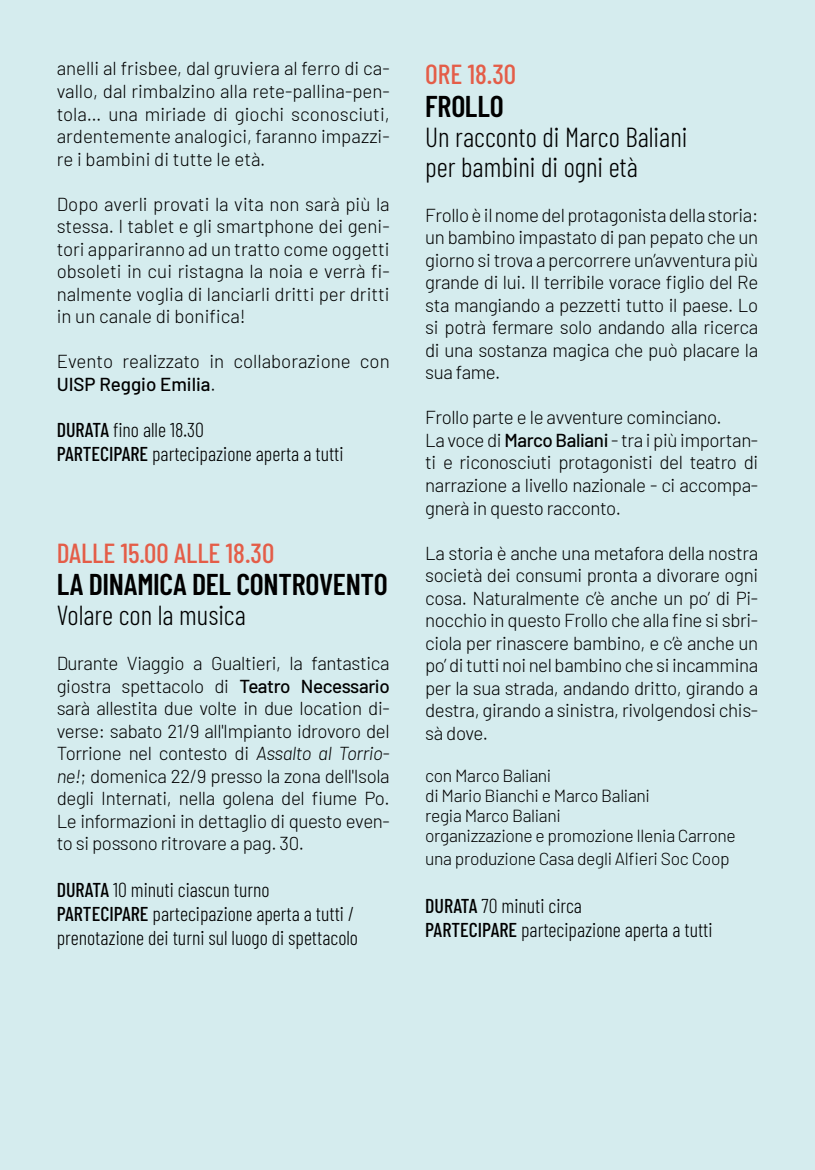
<style>
.page{position:relative;width:815px;height:1170px;background:#fff}
.page>*{position:absolute;margin:0;border:0;box-sizing:border-box;transform-origin:0 0}
.t1{font:600 30px "Barlow Condensed";letter-spacing:-.01em;color:#000}
.t2{font:300 27.5px/30px "Barlow Condensed";color:#000}
.t3{font:500 27.5px "Barlow Condensed";color:#e45d48}
.t4{font:300 20px/24px "Barlow Condensed";color:#000}
.t5{font:300 18.75px/22.5px "Barlow";letter-spacing:-.02em;color:#000;text-align:justify}
.t6{font:300 18.75px/22.5px "Barlow";color:#000}
.t7{font:300 17.5px/20px "Barlow";letter-spacing:-.02em;color:#000}
.s1{font-weight:500}
.s2{font-style:italic}
</style>
<div class="page">
<div style="left:0;top:0;width:815px;height:1169px;background:#d5ecee"></div>
<p class="t5" style="left:57px;top:56px;width:335px">anelli al frisbee, dal gruviera al ferro di ca&shy;vallo, dal rimbalzino alla rete-pallina-pen&shy;tola… una miriade di giochi sconosciuti, ardentemente analogici, faranno impazzi&shy;re i bambini di tutte le età.</p>
<p class="t5" style="left:57px;top:191px;width:335px">Dopo averli provati la vita non sarà più la stessa. I tablet e gli smartphone dei geni&shy;tori appariranno ad un tratto come oggetti obsoleti in cui ristagna la noia e verrà fi&shy;nalmente voglia di lanciarli dritti per dritti in un canale di bonifica!</p>
<p class="t6" style="left:57px;top:349px;width:335px">Evento realizzato in collaborazione con<br><span class="s1">UISP Reggio Emilia</span>.</p>
<p class="t4" style="left:57px;top:416px;width:288px"><span class="s1">DURATA</span> fino alle 18.30<br><span class="s1">PARTECIPARE</span> partecipazione aperta a tutti</p>
<h2 class="t3" style="left:57px;top:533px;width:219px">DALLE 15.00 ALLE 18.30</h2>
<h1 class="t1" style="left:57px;top:563px;width:333px">LA DINAMICA DEL CONTROVENTO</h1>
<h2 class="t2" style="left:57px;top:598px;width:191px">Volare con la musica</h2>
<p class="t5" style="left:57px;top:651px;width:335px">Durante Viaggio a Gualtieri, la fantastica giostra spettacolo di <span class="s1">Teatro Necessario </span>sarà allestita due volte in due location di&shy;verse: sabato 21/9 all'Impianto idrovoro del Torrione nel contesto di <span class="s2">Assalto al Torrio&shy;ne!</span>; domenica 22/9 presso la zona dell'Isola degli Internati, nella golena del fiume Po.<br>Le informazioni in dettaglio di questo even&shy;to si possono ritrovare a pag. 30.</p>
<p class="t4" style="left:57px;top:876px;width:303px"><span class="s1">DURATA</span> 10 minuti ciascun turno<br><span class="s1">PARTECIPARE</span> partecipazione aperta a tutti / prenotazione dei turni sul luogo di spettacolo</p>
<h2 class="t3" style="left:425px;top:55px;width:92px">ORE 18.30</h2>
<h1 class="t1" style="left:425px;top:85px;width:80px">FROLLO</h1>
<h2 class="t2" style="left:425px;top:120px;width:264px">Un racconto di Marco Baliani per bambini di ogni età</h2>
<p class="t5" style="left:425px;top:202px;width:335px">Frollo è il nome del protagonista della storia: un bambino impastato di pan pepato che un giorno si trova a percorrere un’avventura più grande di lui. Il terribile vorace figlio del Re sta mangiando a pezzetti tutto il paese. Lo si potrà fermare solo andando alla ricerca di una sostanza magica che può placare la sua fame.</p>
<p class="t5" style="left:425px;top:405px;width:335px;text-align:left">Frollo parte e le avventure cominciano.<br>La voce di <span class="s1">Marco Baliani</span> - tra i più importan&shy;ti e riconosciuti protagonisti del teatro di narrazione a livello nazionale - ci accompa&shy;gnerà in questo racconto.</p>
<p class="t5" style="left:425px;top:540px;width:335px">La storia è anche una metafora della nostra società dei consumi pronta a divorare ogni cosa. Naturalmente c’è anche un po’ di Pi&shy;nocchio in questo Frollo che alla fine si sbri&shy;ciola per rinascere bambino, e c’è anche un po’ di tutti noi nel bambino che si incammina per la sua strada, andando dritto, girando a destra, girando a sinistra, rivolgendosi chis&shy;sà dove.</p>
<p class="t7" style="left:425px;top:764px;width:312px">con Marco Baliani<br>di Mario Bianchi e Marco Baliani<br>regia Marco Baliani<br>organizzazione e promozione Ilenia Carrone</p>
<p class="t7" style="left:425px;top:847px;width:306px">una produzione Casa degli Alfieri Soc Coop</p>
<p class="t4" style="left:425px;top:892px;width:289px"><span class="s1">DURATA</span> 70 minuti circa<br><span class="s1">PARTECIPARE</span> partecipazione aperta a tutti</p>
</div>
